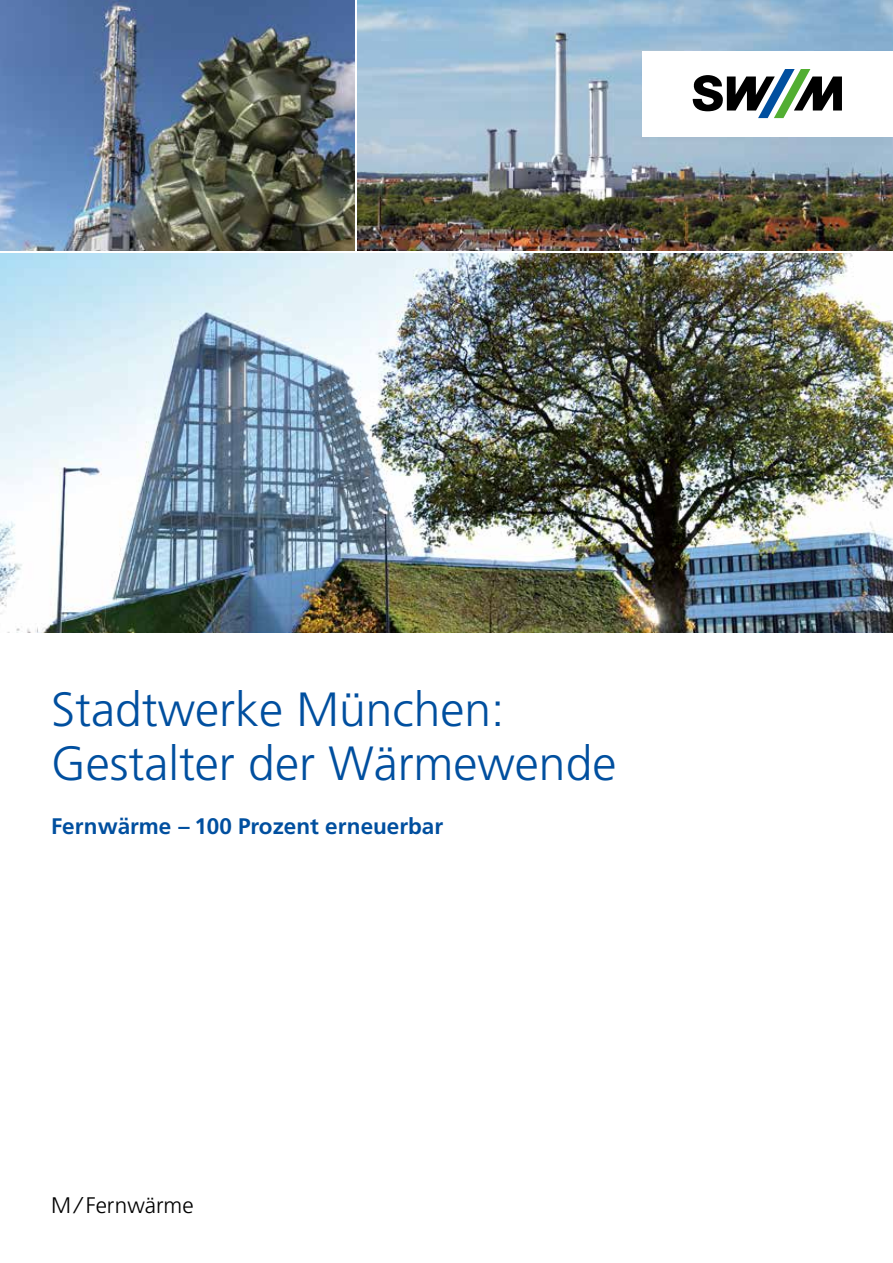
<style>
.page{position:relative;width:893px;height:1263px;background:#fff}
.page>*{position:absolute;margin:0;border:0;box-sizing:border-box;transform-origin:0 0}
.t1{font:300 48px/54px "Frutiger LT";color:#004f9f}
.t2{font:700 22.5px "Frutiger LT";color:#004f9f}
.t3{font:300 22.5px "Frutiger LT";color:#000}
.s1{font-style:italic}
</style>
<div class="page">
<img style="left:357px;top:0;width:536px;height:250px">
<div style="left:642px;top:51px;width:251px;height:85px;background:#fff"></div>
<svg style="left:693px;top:69px;width:149px;height:49px"></svg>
<img style="left:0;top:0;width:354px;height:250px">
<img style="left:0;top:253px;width:893px;height:379px">
<p class="t1" style="left:51px;top:683px;width:567px">Stadtwerke München:<br>Gestalter der Wärmewende</p>
<p class="t2" style="left:51px;top:813px;width:394px">Fernwärme – 100 Prozent erneuerbar</p>
<p class="t3" style="left:51px;top:1192px;width:144px">M<span class="s1">/</span> Fernwärme</p>
</div>
